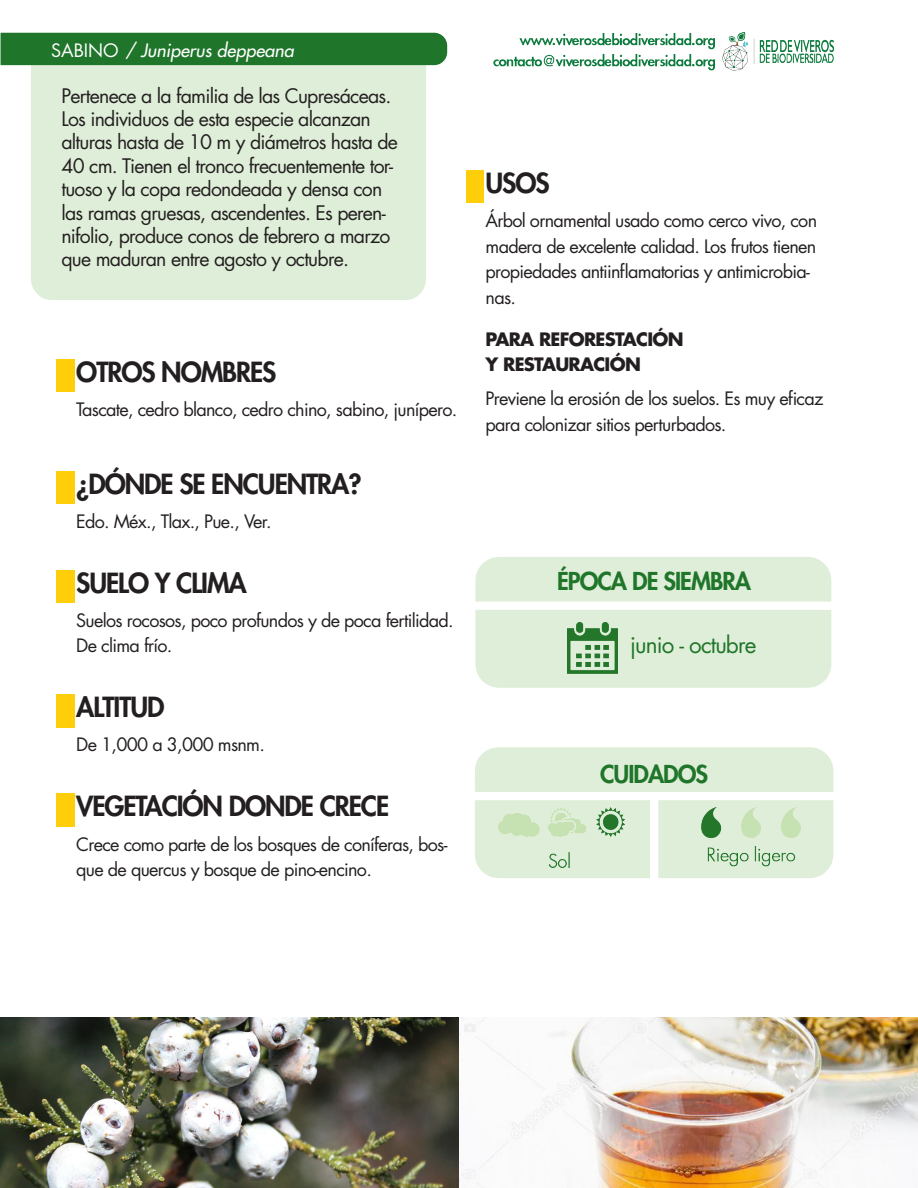
<style>
.page{position:relative;width:918px;height:1188px;background:#fff}
.page>*{position:absolute;margin:0;border:0;box-sizing:border-box;transform-origin:0 0}
.Títulos{font:800 27px "Futura Std";letter-spacing:-.04em;color:#231f20}
.Títulos_Tablas{font:800 24px "Futura Std";letter-spacing:-.04em;color:#1f752a}
.Fecha_época_de_siemb{font:22.5px "Futura Std";letter-spacing:-.04em;color:#1f752a}
.Descripción{font:19.5px/23.4px "Futura Std";letter-spacing:-.04em;color:#231f20}
.Cuerpo_de_texto{font:18px/25.5px "Futura Std";letter-spacing:-.04em;color:#231f20}
.Para_Reforestación{font:700 18px/25.5px "Futura Std";letter-spacing:-.04em;color:#231f20}
.Nombre_común_DATOS{font:italic 500 18px "Futura Std";color:#fff}
.s1{font-weight:400;font-style:normal}
</style>
<div class="page">
<img style="left:0;top:0;width:1px;height:1188px">
<svg style="left:0;top:736px;width:1px;height:18px"></svg>
<div style="left:475px;top:557px;width:356px;height:45px;background:#dfeed8"></div>
<div style="left:475px;top:610px;width:356px;height:78px;background:#dfeed8"></div>
<div style="left:475px;top:747px;width:358px;height:45px;background:#dfeed8"></div>
<div style="left:658px;top:800px;width:175px;height:78px;background:#dfeed8"></div>
<div style="left:475px;top:800px;width:175px;height:78px;background:#dfeed8"></div>
<div style="left:31px;top:65px;width:395px;height:235px;background:#dfeed8"></div>
<div style="left:1px;top:33px;width:446px;height:32px;background:#1f752a"></div>
<img style="left:722px;top:33px;width:111px;height:38px">
<img style="left:494px;top:33px;width:220px;height:38px">
<img style="left:567px;top:622px;width:50px;height:51px">
<img style="left:498px;top:808px;width:127px;height:59px">
<img style="left:688px;top:808px;width:126px;height:59px">
<img style="left:0;top:1018px;width:918px;height:170px">
<img style="left:466px;top:171px;width:18px;height:32px">
<img style="left:57px;top:360px;width:17px;height:32px">
<img style="left:57px;top:471px;width:17px;height:33px">
<img style="left:57px;top:570px;width:17px;height:33px">
<img style="left:57px;top:695px;width:17px;height:32px">
<img style="left:57px;top:794px;width:17px;height:32px">
<p class="Nombre_común_DATOS" style="left:51px;top:39px;width:244px"><span class="s1">SABINO</span> / Juniperus deppeana</p>
<p class="Descripción" style="left:61px;top:84px;width:338px">Pertenece a la familia de las Cupresáceas.<br>Los individuos de esta especie alcanzan alturas hasta de 10 m y diámetros hasta de 40 cm. Tienen el tronco frecuentemente tor&shy;tuoso y la copa redondeada y densa con las ramas gruesas, ascendentes. Es peren&shy;nifolio, produce conos de febrero a marzo que maduran entre agosto y octubre.</p>
<p class="Títulos" style="left:76px;top:355px;width:202px">OTROS NOMBRES</p>
<p class="Cuerpo_de_texto" style="left:76px;top:397px;width:383px">Tascate, cedro blanco, cedro chino, sabino, junípero.</p>
<p class="Títulos" style="left:76px;top:467px;width:287px">¿DÓNDE SE ENCUENTRA?</p>
<p class="Cuerpo_de_texto" style="left:76px;top:509px;width:197px">Edo. Méx., Tlax., Pue., Ver.</p>
<p class="Títulos" style="left:76px;top:566px;width:172px">SUELO Y CLIMA</p>
<p class="Cuerpo_de_texto" style="left:76px;top:608px;width:379px">Suelos rocosos, poco profundos y de poca fertilidad.<br>De clima frío.</p>
<p class="Títulos" style="left:76px;top:690px;width:90px">ALTITUD</p>
<p class="Cuerpo_de_texto" style="left:76px;top:732px;width:190px">De 1,000 a 3,000 msnm.</p>
<p class="Títulos" style="left:76px;top:789px;width:314px">VEGETACIÓN DONDE CRECE</p>
<p class="Cuerpo_de_texto" style="left:76px;top:831px;width:373px">Crece como parte de los bosques de coníferas, bos&shy;que de quercus y bosque de pino-encino.</p>
<p class="Títulos" style="left:486px;top:166px;width:66px">USOS</p>
<p class="Cuerpo_de_texto" style="left:486px;top:208px;width:333px">Árbol ornamental usado como cerco vivo, con madera de excelente calidad. Los frutos tienen propiedades antiinflamatorias y antimicrobia&shy;nas.</p>
<p class="Para_Reforestación" style="left:486px;top:326px;width:200px">PARA REFORESTACIÓN<br>Y RESTAURACIÓN</p>
<p class="Cuerpo_de_texto" style="left:486px;top:386px;width:339px">Previene la erosión de los suelos. Es muy eficaz para colonizar sitios perturbados.</p>
<p class="Títulos_Tablas" style="left:557px;top:566px;width:195px">ÉPOCA DE SIEMBRA</p>
<p class="Fecha_época_de_siemb" style="left:630px;top:630px;width:128px">junio - octubre</p>
<p class="Títulos_Tablas" style="left:600px;top:759px;width:110px">CUIDADOS</p>
</div>
